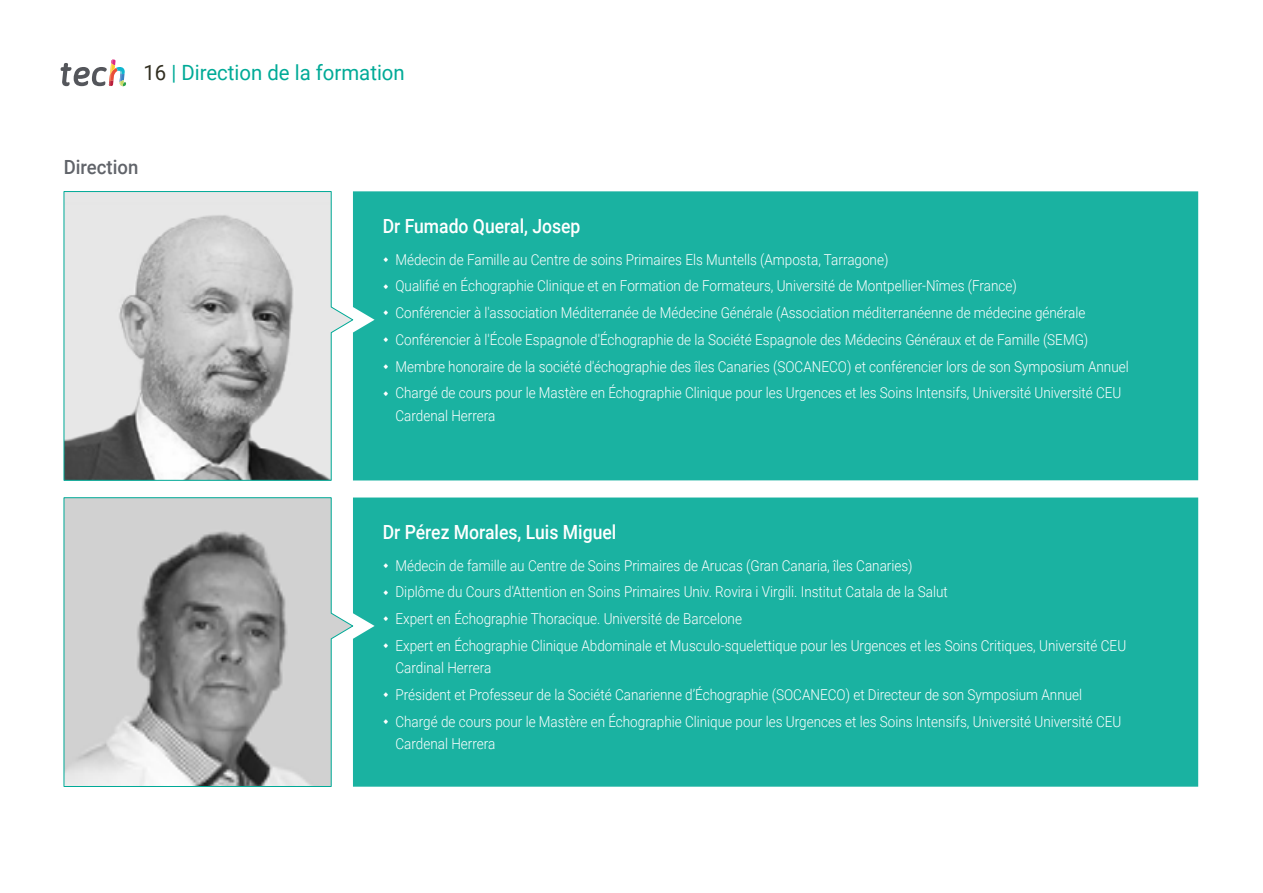
<style>
.page{position:relative;width:1263px;height:893px;background:#fff}
.page>*{position:absolute;margin:0;border:0;box-sizing:border-box;transform-origin:0 0}
.t1{font:21px "Roboto";color:#00aa97}
.t2{font:500 19.5px "Roboto";color:#fff;scale:.9 1}
.t3{font:500 19.5px "Roboto";color:#61646a;scale:.95 1}
.t4{font:300 15px/26.7px "Roboto";color:#fff;scale:.9 1}
.s1{color:#312e20}
</style>
<div class="page">
<svg style="left:61px;top:60px;width:65px;height:27px"></svg>
<div style="left:353px;top:191px;width:845px;height:289px;background:#1ab2a1"></div>
<div style="left:353px;top:497px;width:845px;height:290px;background:#1ab2a1"></div>
<svg style="left:64px;top:191px;width:289px;height:290px;background:#c3c5c5"></svg>
<svg style="left:64px;top:497px;width:289px;height:290px;background:#b7b9b8"></svg>
<svg style="left:384px;top:257px;width:4px;height:5px"></svg>
<svg style="left:384px;top:284px;width:4px;height:5px"></svg>
<svg style="left:384px;top:310px;width:4px;height:5px"></svg>
<svg style="left:384px;top:337px;width:4px;height:5px"></svg>
<svg style="left:384px;top:364px;width:4px;height:5px"></svg>
<svg style="left:384px;top:391px;width:4px;height:5px"></svg>
<svg style="left:384px;top:563px;width:4px;height:5px"></svg>
<svg style="left:384px;top:590px;width:4px;height:5px"></svg>
<svg style="left:384px;top:616px;width:4px;height:5px"></svg>
<svg style="left:384px;top:643px;width:4px;height:5px"></svg>
<svg style="left:384px;top:692px;width:4px;height:5px"></svg>
<svg style="left:384px;top:719px;width:4px;height:5px"></svg>
<h1 class="t1" style="left:144px;top:58px;width:263px"><span class="s1">16</span> | Direction de la formation</h1>
<h2 class="t3" style="left:64px;top:154px;width:80px">Direction</h2>
<h2 class="t2" style="left:383px;top:212px;width:221px">Dr Fumado Queral, Josep</h2>
<p class="t4" style="left:395px;top:245px;width:816px">Médecin de Famille au Centre de soins Primaires Els Muntells (Amposta, Tarragone)<br>Qualifié en Échographie Clinique et en Formation de Formateurs, Université de Montpellier-Nîmes (France)<br>Conférencier à l'association Méditerranée de Médecine Générale (Association méditerranéenne de médecine générale Conférencier à l'École Espagnole d'Échographie de la Société Espagnole des Médecins Généraux et de Famille (SEMG)<br>Membre honoraire de la société d'échographie des îles Canaries (SOCANECO) et conférencier lors de son Symposium Annuel Chargé de cours pour le Mastère en Échographie Clinique pour les Urgences et les Soins Intensifs, Université Université CEU</p>
<p class="t4" style="left:395px;top:402px;width:112px">Cardenal Herrera</p>
<h2 class="t2" style="left:383px;top:518px;width:261px">Dr Pérez Morales, Luis Miguel</h2>
<p class="t4" style="left:395px;top:551px;width:813px">Médecin de famille au Centre de Soins Primaires de Arucas (Gran Canaria, îles Canaries)<br>Diplôme du Cours d'Attention en Soins Primaires Univ. Rovira i Virgili. Institut Catala de la Salut<br>Expert en Échographie Thoracique. Université de Barcelone<br>Expert en Échographie Clinique Abdominale et Musculo-squelettique pour les Urgences et les Soins Critiques, Université CEU</p>
<p class="t4" style="left:395px;top:654px;width:808px">Cardinal Herrera<br>Président et Professeur de la Société Canarienne d’Échographie (SOCANECO) et Directeur de son Symposium Annuel<br>Chargé de cours pour le Mastère en Échographie Clinique pour les Urgences et les Soins Intensifs, Université Université CEU</p>
<p class="t4" style="left:395px;top:730px;width:112px">Cardenal Herrera</p>
</div>
